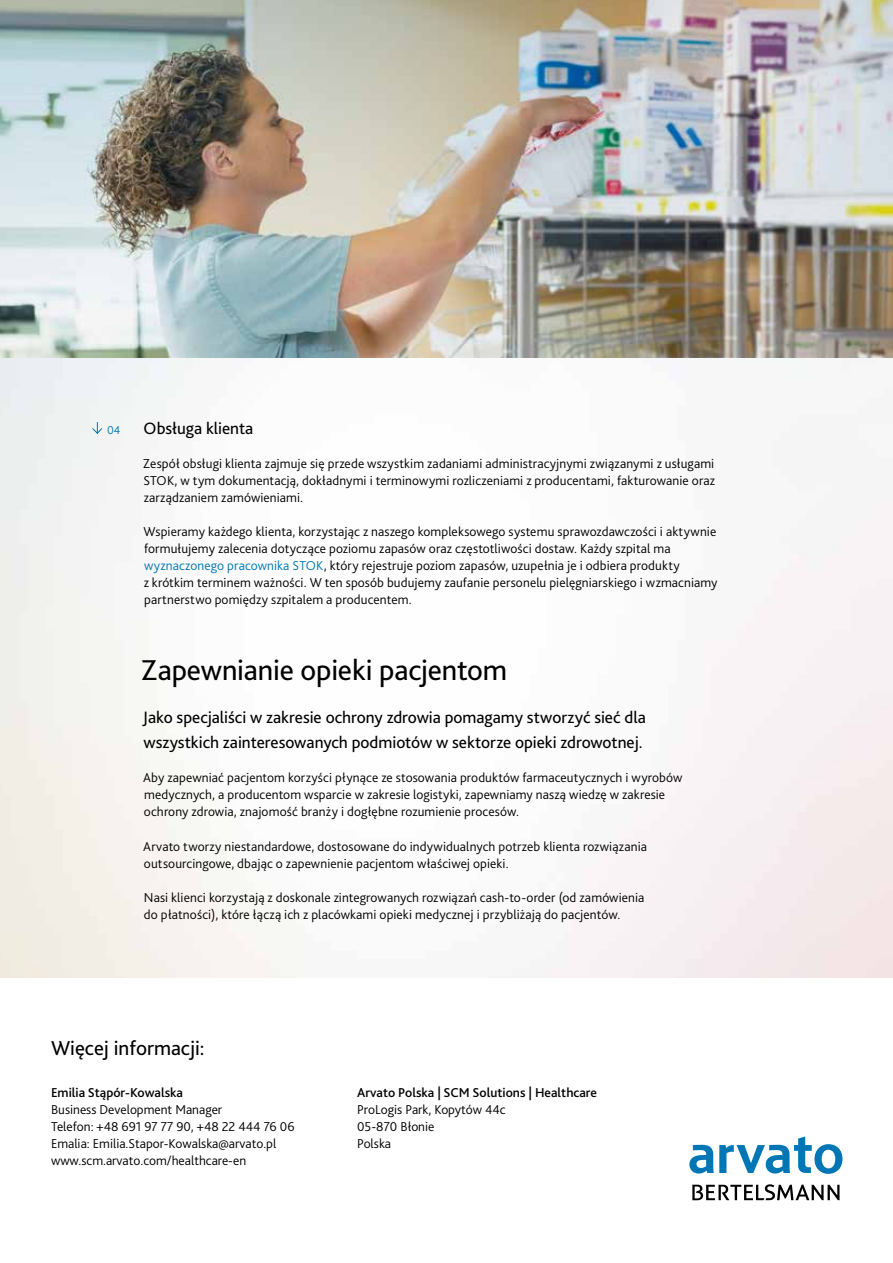
<style>
.page{position:relative;width:893px;height:1263px;background:#fff}
.page>*{position:absolute;margin:0;border:0;box-sizing:border-box;transform-origin:0 0}
.t1{font:30px "Bliss 2";letter-spacing:-.005em;color:#000}
.t2{font:21px "Bliss 2";color:#000}
.t3{font:17.25px/25.5px "Bliss 2";color:#000}
.t4{font:300 13.5px/17px "Bliss 2";letter-spacing:.01em;color:#000}
.t5{font:500 13.5px "Bliss 2";color:#000}
.t6{font:300 12px "Bliss";color:#0077b4}
.s1{color:#0077b4}
</style>
<div class="page">
<img style="left:0;top:357px;width:893px;height:621px">
<img style="left:0;top:0;width:893px;height:357px">
<svg style="left:689px;top:1136px;width:153px;height:38px"></svg>
<svg style="left:692px;top:1184px;width:147px;height:16px"></svg>
<svg style="left:92px;top:422px;width:11px;height:12px"></svg>
<p class="t6" style="left:107px;top:423px;width:14px">04</p>
<p class="t3" style="left:144px;top:415px;width:111px">Obsługa klienta</p>
<p class="t4" style="left:143px;top:455px;width:574px;text-align:justify">Zespół obsługi klienta zajmuje się przede wszystkim zadaniami administracyjnymi związanymi z usługami STOK, w tym dokumentacją, dokładnymi i terminowymi rozliczeniami z producentami, fakturowanie oraz zarządzaniem zamówieniami.</p>
<p class="t4" style="left:144px;top:523px;width:575px">Wspieramy każdego klienta, korzystając z naszego kompleksowego systemu sprawozdawczości i aktywnie formułujemy zalecenia dotyczące poziomu zapasów oraz częstotliwości dostaw. Każdy szpital ma <span class="s1">wyznaczonego pracownika STOK</span>, który rejestruje poziom zapasów, uzupełnia je i odbiera produkty<br>z krótkim terminem ważności. W ten sposób budujemy zaufanie personelu pielęgniarskiego i wzmacniamy partnerstwo pomiędzy szpitalem a producentem.</p>
<h1 class="t1" style="left:141px;top:652px;width:368px">Zapewnianie opieki pacjentom</h1>
<p class="t3" style="left:143px;top:704px;width:505px">Jako specjaliści w zakresie ochrony zdrowia pomagamy stworzyć sieć dla wszystkich zainteresowanych podmiotów w sektorze opieki zdrowotnej.</p>
<p class="t4" style="left:143px;top:769px;width:541px">Aby zapewniać pacjentom korzyści płynące ze stosowania produktów farmaceutycznych i wyrobów medycznych, a producentom wsparcie w zakresie logistyki, zapewniamy naszą wiedzę w zakresie ochrony zdrowia, znajomość branży i dogłębne rozumienie procesów.</p>
<p class="t4" style="left:143px;top:837px;width:505px">Arvato tworzy niestandardowe, dostosowane do indywidualnych potrzeb klienta rozwiązania outsourcingowe, dbając o zapewnienie pacjentom właściwej opieki.</p>
<p class="t4" style="left:144px;top:888px;width:502px">Nasi klienci korzystają z doskonale zintegrowanych rozwiązań cash-to-order (od zamówienia do płatności), które łączą ich z placówkami opieki medycznej i przybliżają do pacjentów.</p>
<h2 class="t2" style="left:51px;top:1034px;width:155px">Więcej informacji:</h2>
<p class="t5" style="left:51px;top:1084px;width:134px">Emilia Stąpór-Kowalska</p>
<p class="t4" style="left:51px;top:1101px;width:245px">Business Development Manager<br>Telefon: +48 691 97 77 90, +48 22 444 76 06<br>Emalia: Emilia.Stapor-Kowalska@arvato.pl www.scm.arvato.com/healthcare-en</p>
<p class="t5" style="left:357px;top:1084px;width:241px">Arvato Polska | SCM Solutions | Healthcare</p>
<p class="t4" style="left:357px;top:1101px;width:150px">ProLogis Park, Kopytów 44c<br>05-870 Błonie<br>Polska</p>
</div>
